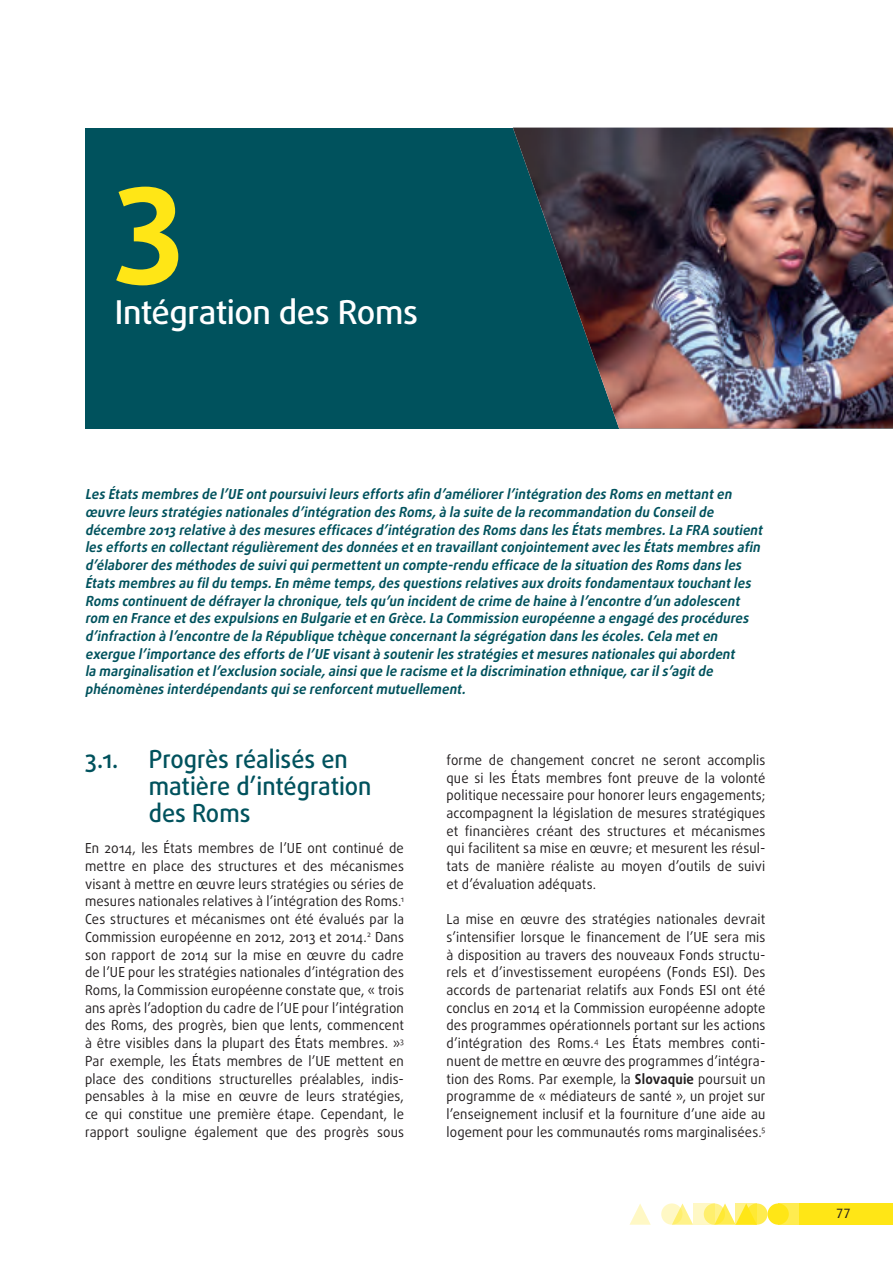
<style>
.page{position:relative;width:893px;height:1263px;background:#fff}
.page>*{position:absolute;margin:0;border:0;box-sizing:border-box;transform-origin:0 0}
.title_chapter{font:700 136.8px "Daxline Pro";color:#ffe616}
.title_chapter-2{font:500 32.85px "Daxline Pro";letter-spacing:-.015em;color:#fff}
.title_1_1{font:500 24.75px/27px "Daxline Pro";color:#00525d;scale:.95 1}
.body{font:13.8px/17.7px "Daxline Pro";letter-spacing:.01em;color:#231f20;text-align:justify;scale:.95 1}
.intro_chapter{font:italic 700 13.8px/17.7px "Daxline Pro";color:#00525d;scale:.95 1}
.t1{font:13.5px "Dax";color:#231f20}
.s1{font-weight:700}
</style>
<div class="page">
<div style="left:746px;top:1203px;width:21px;height:22px;background:#ffec50;border-radius:50%"></div>
<div style="left:778px;top:1203px;width:21px;height:22px;background:#ffec50"></div>
<div style="left:799px;top:1203px;width:94px;height:22px;background:#ffe616"></div>
<svg style="left:675px;top:1203px;width:18px;height:22px"></svg>
<svg style="left:629px;top:1204px;width:22px;height:21px"></svg>
<div style="left:767px;top:1203px;width:22px;height:22px;background:#ffe616;border-radius:50%"></div>
<svg style="left:718px;top:1203px;width:18px;height:22px"></svg>
<svg style="left:704px;top:1203px;width:21px;height:22px"></svg>
<svg style="left:661px;top:1203px;width:21px;height:22px"></svg>
<svg style="left:736px;top:1203px;width:21px;height:22px"></svg>
<svg style="left:693px;top:1203px;width:21px;height:22px"></svg>
<div style="left:85px;top:128px;width:808px;height:300px;background:#00525d"></div>
<img style="left:513px;top:128px;width:380px;height:300px">
<p class="title_chapter" style="left:115px;top:122px;width:70px">3</p>
<p class="title_chapter-2" style="left:115px;top:291px;width:305px">Intégration des Roms</p>
<p class="intro_chapter" style="left:85px;top:486px;width:718px">Les États membres de l’UE ontpoursuivileurs efforts afin d’améliorerl’intégration des Roms en mettanten œuvre leurs stratégies nationales d’intégration des Roms,à la suite de la recommandation du Conseilde décembre 2013 relative à des mesures efficaces d’intégration des Roms dans les États membres.La FRA soutient les efforts en collectantrégulièrementdes données eten travaillantconjointementavecles États membres afin d’élaborerdes méthodes de suiviquipermettentun compte-rendu efficace de la situation des Roms dans les États membres au fildu temps.En même temps,des questions relatives aux droits fondamentaux touchantles Roms continuentde défrayerla chronique,tels qu’un incidentde crime de haine à l’encontre d’un adolescent rom en France etdes expulsions en Bulgarie eten Grèce.La Commission européenne a engagé des procédures d’infraction à l’encontre de la République tchèque concernantla ségrégation dans les écoles.Cela meten exergue l’importance des efforts de l’UE visantà soutenirles stratégies etmesures nationales quiabordent<br>la marginalisation etl’exclusion sociale,ainsique le racisme etla discrimination ethnique,carils’agitde phénomènes interdépendants quise renforcentmutuellement.</p>
<p class="title_1_1" style="left:85px;top:745px;width:33px">3.1.</p>
<p class="title_1_1" style="left:149px;top:745px;width:236px">Progrès réalisés en matière d’intégration des Roms</p>
<p class="body" style="left:85px;top:840px;width:337px">En 2014, les États membres de l’UE ont continué de mettre en place des structures et des mécanismes visant à mettre en œuvre leurs stratégies ou séries de mesures nationales relatives à l’intégration des Roms.<sup>1<br></sup>Ces structures et mécanismes ont été évalués par la Commission européenne en 2012, 2013 et 2014.<sup>2</sup> Dans son rapport de 2014 sur la mise en œuvre du cadre de l’UE pour les stratégies nationales d’intégration des Roms, la Commission européenne constate que, « trois ans après l’adoption du cadre de l’UE pour l’intégration des Roms, des progrès, bien que lents, commencent à être visibles dans la plupart des États membres. »<sup>3<br></sup>Par exemple, les États membres de l’UE mettent en place des conditions structurelles préalables, indis&shy;pensables à la mise en œuvre de leurs stratégies, ce qui constitue une première étape. Cependant, le rapport souligne également que des progrès sous</p>
<p class="body" style="left:446px;top:751px;width:337px">forme de changement concret ne seront accomplis que si les États membres font preuve de la volonté politique necessaire pour honorer leurs engagements; accompagnent la législation de mesures stratégiques et financières créant des structures et mécanismes qui facilitent sa mise en œuvre; et mesurent les résul&shy;tats de manière réaliste au moyen d’outils de suivi et d’évaluation adéquats.</p>
<p class="body" style="left:446px;top:910px;width:337px">La mise en œuvre des stratégies nationales devrait s’intensifier lorsque le financement de l’UE sera mis à disposition au travers des nouveaux Fonds structu&shy;rels et d’investissement européens (Fonds ESI). Des accords de partenariat relatifs aux Fonds ESI ont été conclus en 2014 et la Commission européenne adopte des programmes opérationnels portant sur les actions d’intégration des Roms.<sup>4</sup> Les États membres conti&shy;nuent de mettre en œuvre des programmes d’intégra&shy;tion des Roms. Par exemple, la <span class="s1">Slovaquie</span> poursuit un programme de « médiateurs de santé », un projet sur l’enseignement inclusif et la fourniture d’une aide au logement pour les communautés roms marginalisées.<sup>5</sup></p>
<p class="t1" style="left:836px;top:1206px;width:16px">77</p>
</div>
